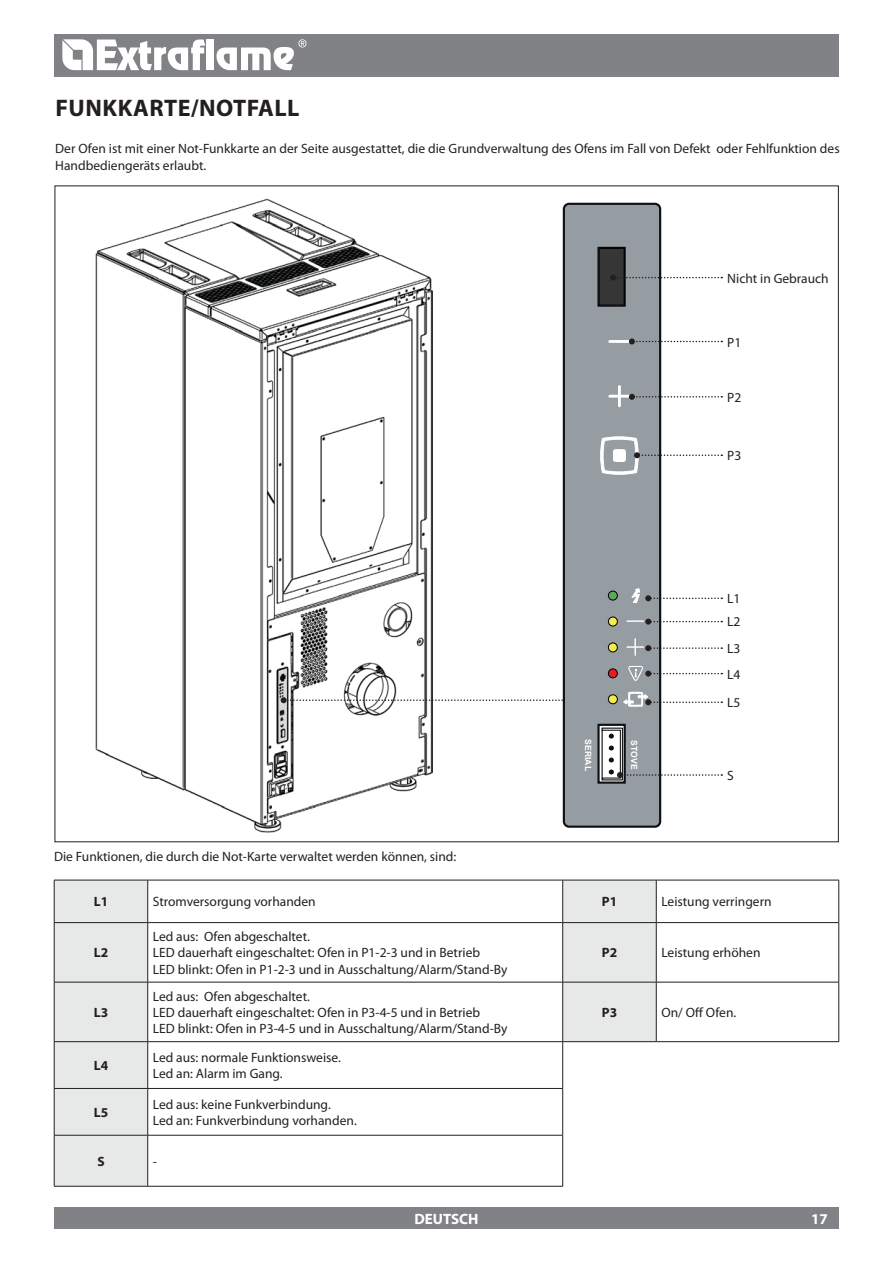
<style>
.page{position:relative;width:893px;height:1263px;background:#fff}
.page>*{position:absolute;margin:0;border:0;box-sizing:border-box;transform-origin:0 0}
.t1{font:700 24px "Myriad Pro";letter-spacing:.02em;color:#231f20}
.t2{font:700 15px "Myriad Pro";color:#fff}
.t3{font:13.5px/16.2px "Myriad Pro";color:#231f20}
.t4{font:700 13.5px "Myriad Pro";color:#231f20}
.t5{font:700 8.7px "Arial";color:#fff}
</style>
<div class="page">
<img style="left:96px;top:198px;width:337px;height:634px">
<svg style="left:281px;top:697px;width:281px;height:6px"></svg>
<svg style="left:562px;top:202px;width:100px;height:626px;background:#8e959b"></svg>
<div style="left:608px;top:591px;width:9px;height:9px;background:#5da85d;border:1px solid #000;border-radius:50%"></div>
<div style="left:608px;top:617px;width:9px;height:9px;background:#f2eb4f;border:1px solid #000;border-radius:50%"></div>
<div style="left:608px;top:643px;width:9px;height:9px;background:#f2eb4f;border:1px solid #000;border-radius:50%"></div>
<div style="left:608px;top:669px;width:9px;height:9px;background:#e51d25;border:1px solid #000;border-radius:50%"></div>
<div style="left:608px;top:695px;width:9px;height:9px;background:#f2eb4f;border:1px solid #000;border-radius:50%"></div>
<hr style="left:610px;top:395px;width:19px;height:3px;background:#fff">
<hr style="left:618px;top:386px;width:3px;height:20px;background:#fff">
<hr style="left:610px;top:340px;width:19px;height:3px;background:#fff">
<div style="left:599px;top:248px;width:25px;height:57px;background:#363636"></div>
<svg style="left:631px;top:588px;width:91px;height:15px"></svg>
<svg style="left:627px;top:619px;width:95px;height:6px"></svg>
<svg style="left:627px;top:639px;width:95px;height:16px"></svg>
<svg style="left:628px;top:666px;width:94px;height:15px"></svg>
<svg style="left:623px;top:692px;width:99px;height:15px"></svg>
<svg style="left:629px;top:338px;width:93px;height:6px"></svg>
<svg style="left:629px;top:394px;width:93px;height:6px"></svg>
<svg style="left:600px;top:436px;width:122px;height:39px"></svg>
<svg style="left:602px;top:728px;width:120px;height:52px"></svg>
<svg style="left:610px;top:275px;width:112px;height:6px"></svg>
<div style="left:54px;top:34px;width:785px;height:43px;background:#808285"></div>
<svg style="left:62px;top:39px;width:143px;height:31px"></svg>
<div style="left:207px;top:40px;width:7px;height:30px;background:#fff"></div>
<svg style="left:216px;top:39px;width:90px;height:31px"></svg>
<div style="left:54px;top:1208px;width:785px;height:21px;background:#808285"></div>
<svg style="left:55px;top:881px;width:601px;height:41px"></svg>
<svg style="left:55px;top:923px;width:601px;height:263px"></svg>
<hr style="left:563px;top:1041px;width:93px;height:1px;background:#231f20">
<hr style="left:562px;top:1042px;width:1px;height:46px;background:#231f20">
<hr style="left:656px;top:1041px;width:183px;height:1px;background:#231f20">
<hr style="left:562px;top:1089px;width:1px;height:46px;background:#231f20">
<hr style="left:562px;top:1135px;width:1px;height:51px;background:#231f20">
<hr style="left:54px;top:880px;width:94px;height:1px;background:#231f20">
<hr style="left:54px;top:880px;width:1px;height:42px;background:#231f20">
<hr style="left:148px;top:880px;width:415px;height:1px;background:#231f20">
<hr style="left:147px;top:880px;width:1px;height:42px;background:#231f20">
<hr style="left:563px;top:880px;width:93px;height:1px;background:#231f20">
<hr style="left:562px;top:880px;width:1px;height:42px;background:#231f20">
<hr style="left:656px;top:880px;width:183px;height:1px;background:#231f20">
<hr style="left:656px;top:880px;width:1px;height:42px;background:#231f20">
<hr style="left:838px;top:880px;width:1px;height:42px;background:#231f20">
<hr style="left:54px;top:922px;width:94px;height:1px;background:#231f20">
<hr style="left:54px;top:923px;width:1px;height:59px;background:#231f20">
<hr style="left:148px;top:922px;width:415px;height:1px;background:#231f20">
<hr style="left:147px;top:923px;width:1px;height:59px;background:#231f20">
<hr style="left:563px;top:922px;width:93px;height:1px;background:#231f20">
<hr style="left:562px;top:923px;width:1px;height:59px;background:#231f20">
<hr style="left:656px;top:922px;width:183px;height:1px;background:#231f20">
<hr style="left:656px;top:923px;width:1px;height:59px;background:#231f20">
<hr style="left:838px;top:923px;width:1px;height:59px;background:#231f20">
<hr style="left:54px;top:982px;width:94px;height:1px;background:#231f20">
<hr style="left:54px;top:982px;width:1px;height:59px;background:#231f20">
<hr style="left:148px;top:982px;width:415px;height:1px;background:#231f20">
<hr style="left:147px;top:982px;width:1px;height:59px;background:#231f20">
<hr style="left:563px;top:982px;width:93px;height:1px;background:#231f20">
<hr style="left:562px;top:982px;width:1px;height:59px;background:#231f20">
<hr style="left:656px;top:982px;width:183px;height:1px;background:#231f20">
<hr style="left:656px;top:982px;width:1px;height:59px;background:#231f20">
<hr style="left:838px;top:982px;width:1px;height:59px;background:#231f20">
<hr style="left:54px;top:1041px;width:94px;height:1px;background:#231f20">
<hr style="left:54px;top:1042px;width:1px;height:46px;background:#231f20">
<hr style="left:148px;top:1041px;width:415px;height:1px;background:#231f20">
<hr style="left:147px;top:1042px;width:1px;height:46px;background:#231f20">
<hr style="left:54px;top:1088px;width:94px;height:1px;background:#231f20">
<hr style="left:54px;top:1089px;width:1px;height:46px;background:#231f20">
<hr style="left:148px;top:1088px;width:415px;height:1px;background:#231f20">
<hr style="left:147px;top:1089px;width:1px;height:46px;background:#231f20">
<hr style="left:54px;top:1135px;width:94px;height:1px;background:#231f20">
<hr style="left:54px;top:1135px;width:1px;height:51px;background:#231f20">
<hr style="left:148px;top:1135px;width:415px;height:1px;background:#231f20">
<hr style="left:147px;top:1135px;width:1px;height:51px;background:#231f20">
<hr style="left:54px;top:1186px;width:94px;height:1px;background:#231f20">
<hr style="left:148px;top:1186px;width:415px;height:1px;background:#231f20">
<h1 class="t1" style="left:56px;top:92px;width:246px">FUNKKARTE/NOTFALL</h1>
<p class="t3" style="left:55px;top:141px;width:786px">Der Ofen ist mit einer Not-Funkkarte an der Seite ausgestattet, die die Grundverwaltung des Ofens im Fall von Defekt oder Fehlfunktion des<br>Handbediengeräts erlaubt.</p>
<p class="t3" style="left:727px;top:270px;width:103px">Nicht in Gebrauch</p>
<p class="t3" style="left:727px;top:334px;width:16px">P1</p>
<p class="t3" style="left:727px;top:389px;width:16px">P2</p>
<p class="t3" style="left:727px;top:447px;width:16px">P3</p>
<p class="t3" style="left:54px;top:849px;width:404px">Die Funktionen, die durch die Not-Karte verwaltet werden können, sind:</p>
<p class="t5" style="left:594px;top:739px;width:33px;rotate:90deg">SERIAL</p>
<p class="t5" style="left:640px;top:740px;width:31px;rotate:90deg">STOVE</p>
<p class="t3" style="left:727px;top:586px;width:15px;line-height:23.1px">L1<br>L2</p>
<p class="t3" style="left:727px;top:636px;width:15px;line-height:25.3px">L3<br>L4</p>
<p class="t3" style="left:727px;top:694px;width:15px">L5</p>
<p class="t3" style="left:727px;top:767px;width:8px">S</p>
<p class="t4" style="left:94px;top:893px;width:16px">L1</p>
<p class="t3" style="left:153px;top:893px;width:164px">Stromversorgung vorhanden</p>
<p class="t4" style="left:602px;top:893px;width:17px">P1</p>
<p class="t3" style="left:661px;top:893px;width:112px">Leistung verringern</p>
<p class="t4" style="left:94px;top:944px;width:16px">L2</p>
<p class="t3" style="left:153px;top:928px;width:356px">Led aus: Ofen abgeschaltet.<br>LED dauerhaft eingeschaltet: Ofen in P1-2-3 und in Betrieb<br>LED blinkt: Ofen in P1-2-3 und in Ausschaltung/Alarm/Stand-By</p>
<p class="t4" style="left:602px;top:944px;width:17px">P2</p>
<p class="t3" style="left:661px;top:944px;width:101px">Leistung erhöhen</p>
<p class="t4" style="left:94px;top:1003px;width:16px">L3</p>
<p class="t3" style="left:153px;top:988px;width:356px">Led aus: Ofen abgeschaltet.<br>LED dauerhaft eingeschaltet: Ofen in P3-4-5 und in Betrieb<br>LED blinkt: Ofen in P3-4-5 und in Ausschaltung/Alarm/Stand-By</p>
<p class="t4" style="left:94px;top:1057px;width:16px">L4</p>
<p class="t3" style="left:153px;top:1049px;width:190px">Led aus: normale Funktionsweise.<br>Led an: Alarm im Gang.</p>
<p class="t4" style="left:94px;top:1103px;width:16px">L5</p>
<p class="t3" style="left:153px;top:1096px;width:205px">Led aus: keine Funkverbindung.<br>Led an: Funkverbindung vorhanden.</p>
<p class="t4" style="left:97px;top:1152px;width:9px">S</p>
<p class="t3" style="left:153px;top:1153px;width:6px">-</p>
<p class="t2" style="left:414px;top:1209px;width:66px">DEUTSCH</p>
<p class="t4" style="left:602px;top:1003px;width:17px">P3</p>
<p class="t3" style="left:661px;top:1004px;width:76px">On/ Off Ofen.</p>
<p class="t2" style="left:811px;top:1209px;width:18px">17</p>
</div>
